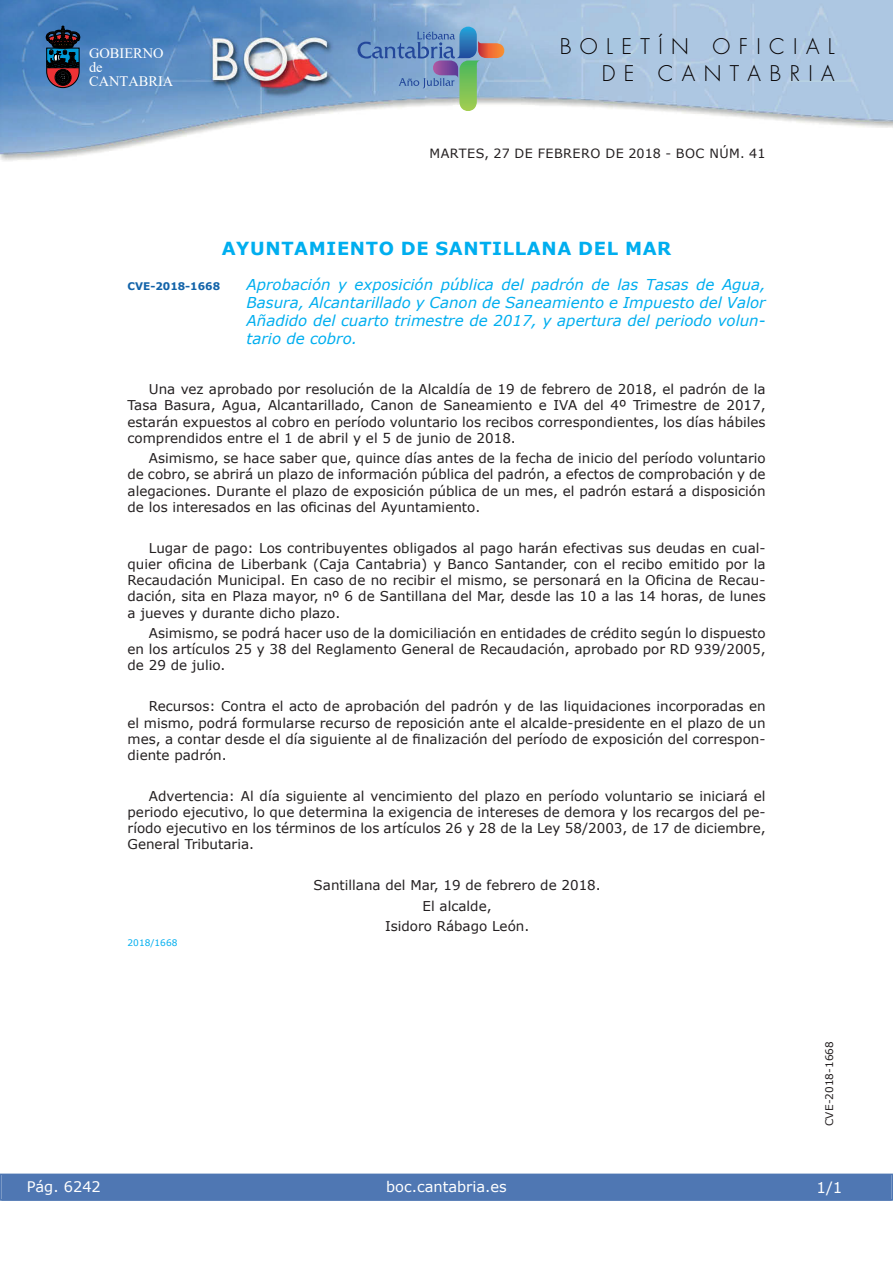
<style>
.page{position:relative;width:893px;height:1263px;background:#fff}
.page>*{position:absolute;margin:0;border:0;box-sizing:border-box;transform-origin:0 0}
.t1{font:300 21px/27px "Futura";letter-spacing:.4em;color:#040000;text-align:right}
.t2{font:700 18px "Verdana";letter-spacing:.035em;color:#00aeef}
.t3{font:italic 15px/18px "Verdana";color:#00aeef;text-align:justify}
.t4{font:15px "Verdana";color:#fff}
.t5{font:14.55px "Verdana";color:#fff}
.t6{font:14.4px/14.2px "Times New Roman";color:#fff}
.t7{font:13.5px/16.2px "Verdana";color:#231f20;text-align:justify}
.t8{font:12.75px "Verdana";letter-spacing:.035em;color:#231f20}
.t9{font:10.5px "Verdana";color:#231f20}
.t10{font:700 10.5px "Verdana";color:#1263a9}
.t11{font:9px "Verdana";color:#00aeef}
</style>
<div class="page">
<img style="left:0;top:0;width:893px;height:161px">
<svg style="left:46px;top:26px;width:34px;height:62px;background:#333345"></svg>
<svg style="left:357px;top:27px;width:148px;height:85px;background:#8aa7c1"></svg>
<div style="left:1px;top:1174px;width:890px;height:27px;background:#4f77b3"></div>
<div style="left:0;top:1174px;width:893px;height:27px;border:1px solid #4f77b3"></div>
<p class="t6" style="left:89px;top:46px;width:86px">GOBIERNO de<br>CANTABRIA</p>
<h1 class="t1" style="left:560px;top:35px;width:277px">BOLETÍN OFICIAL<br>DE CANTABRIA</h1>
<p class="t8" style="left:429px;top:145px;width:337px">MARTES, 27 DE FEBRERO DE 2018 - BOC NÚM. 41</p>
<h2 class="t2" style="left:222px;top:237px;width:451px">AYUNTAMIENTO DE SANTILLANA DEL MAR</h2>
<p class="t10" style="left:128px;top:279px;width:94px">CVE-2018-1668</p>
<p class="t3" style="left:247px;top:275px;width:520px">Aprobación y exposición pública del padrón de las Tasas de Agua, Basura, Alcantarillado y Canon de Saneamiento e Impuesto del Valor Añadido del cuarto trimestre de 2017, y apertura del periodo volun&shy;tario de cobro.</p>
<p class="t7" style="left:128px;top:381px;width:640px;text-indent:21px">Una vez aprobado por resolución de la Alcaldía de 19 de febrero de 2018, el padrón de la Tasa Basura, Agua, Alcantarillado, Canon de Saneamiento e IVA del 4º Trimestre de 2017, estarán expuestos al cobro en período voluntario los recibos correspondientes, los días hábiles comprendidos entre el 1 de abril y el 5 de junio de 2018.</p>
<p class="t7" style="left:128px;top:450px;width:639px;text-indent:21px">Asimismo, se hace saber que, quince días antes de la fecha de inicio del período voluntario de cobro, se abrirá un plazo de información pública del padrón, a efectos de comprobación y de alegaciones. Durante el plazo de exposición pública de un mes, el padrón estará a disposición de los interesados en las oficinas del Ayuntamiento.</p>
<p class="t7" style="left:128px;top:539px;width:640px;text-indent:21px">Lugar de pago: Los contribuyentes obligados al pago harán efectivas sus deudas en cual&shy;quier oficina de Liberbank (Caja Cantabria) y Banco Santander, con el recibo emitido por la Recaudación Municipal. En caso de no recibir el mismo, se personará en la Oficina de Recau&shy;dación, sita en Plaza mayor, nº 6 de Santillana del Mar, desde las 10 a las 14 horas, de lunes a jueves y durante dicho plazo.</p>
<p class="t7" style="left:128px;top:625px;width:639px;text-indent:21px">Asimismo, se podrá hacer uso de la domiciliación en entidades de crédito según lo dispuesto en los artículos 25 y 38 del Reglamento General de Recaudación, aprobado por RD 939/2005, de 29 de julio.</p>
<p class="t7" style="left:128px;top:698px;width:639px;text-indent:21px">Recursos: Contra el acto de aprobación del padrón y de las liquidaciones incorporadas en el mismo, podrá formularse recurso de reposición ante el alcalde-presidente en el plazo de un mes, a contar desde el día siguiente al de finalización del período de exposición del correspon&shy;diente padrón.</p>
<p class="t7" style="left:128px;top:787px;width:639px;text-indent:21px">Advertencia: Al día siguiente al vencimiento del plazo en período voluntario se iniciará el periodo ejecutivo, lo que determina la exigencia de intereses de demora y los recargos del pe&shy;ríodo ejecutivo en los términos de los artículos 26 y 28 de la Ley 58/2003, de 17 de diciembre, General Tributaria.</p>
<p class="t7" style="left:314px;top:875px;width:289px;line-height:20.4px;text-align:center">Santillana del Mar, 19 de febrero de 2018.<br>El alcalde,<br>Isidoro Rábago León.</p>
<p class="t11" style="left:128px;top:937px;width:51px">2018/1668</p>
<p class="t5" style="left:27px;top:1177px;width:76px">Pág. 6242</p>
<p class="t5" style="left:386px;top:1178px;width:122px">boc.cantabria.es</p>
<p class="t9" style="left:823px;top:1126px;width:87px;rotate:-90deg">CVE-2018-1668</p>
<p class="t4" style="left:816px;top:1178px;width:27px">1/1</p>
</div>
